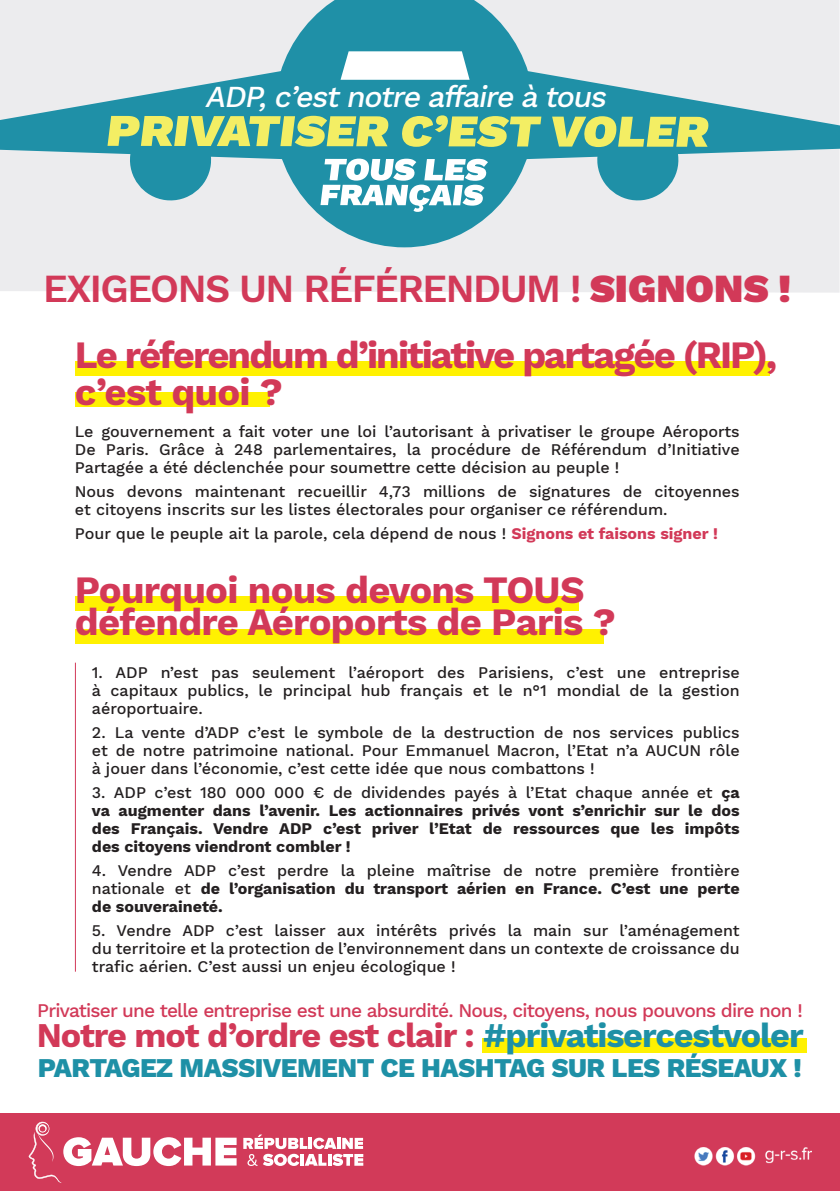
<style>
.page{position:relative;width:840px;height:1191px;background:#fff}
.page>*{position:absolute;margin:0;border:0;box-sizing:border-box;transform-origin:0 0}
.t1{font:600 39.2px "Work Sans";letter-spacing:-.04em;color:#d23958}
.t2{font:700 38px/36.6px "Work Sans";letter-spacing:-.05em;color:#d23958}
.t3{font:700 38px/32px "Work Sans";letter-spacing:-.025em;color:#d23958}
.t4{font:700 34px "Work Sans";letter-spacing:-.03em;color:#d23958}
.t5{font:italic 500 30px "Work Sans";color:#fff}
.t6{font:800 26.6px "Work Sans";letter-spacing:-.02em;color:#1e90a6}
.t7{font:500 19px "Work Sans";letter-spacing:-.04em;color:#d23958}
.t8{font:500 16px/18px "Work Sans";color:#231f20;text-align:justify}
.t9{font:700 16px/18px "Work Sans";color:#231f20;text-align:justify}
.s1{font-weight:900}
.s2{font-weight:700;color:#d23958}
.s3{font-weight:500}
.s4{font-weight:700}
.s5{color:#1e90a6}
</style>
<div class="page">
<div style="left:482px;top:1038px;width:324px;height:15px;background:#fff101"></div>
<div style="left:0;top:0;width:839px;height:293px;background:#ececee"></div>
<svg style="left:274px;top:0;width:260px;height:247px;background:#6db3c2"></svg>
<svg style="left:371px;top:0;width:67px;height:10px"></svg>
<div style="left:75px;top:596px;width:503px;height:15px;background:#fff101"></div>
<div style="left:75px;top:361px;width:693px;height:15px;background:#fff101"></div>
<div style="left:75px;top:629px;width:528px;height:15px;background:#fff101"></div>
<div style="left:75px;top:392px;width:194px;height:15px;background:#fff101"></div>
<div style="left:0;top:1113px;width:839px;height:78px;background:#d23a59"></div>
<svg style="left:243px;top:1134px;width:120px;height:32px"></svg>
<svg style="left:28px;top:1121px;width:208px;height:62px"></svg>
<img style="left:694px;top:1147px;width:117px;height:19px">
<svg style="left:0;top:51px;width:839px;height:161px;background:#94c5c4"></svg>
<hr style="left:75px;top:662px;width:1px;height:309px;background:#d23a59">
<h3 class="t5" style="left:205px;top:79px;width:409px">ADP,c’estnotre affaire àtous</h3>
<h1 class="t1" style="left:43px;top:266px;width:749px">EXIGEONS UN RÉFÉRENDUM ! <span class="s1">SIGNONS !</span></h1>
<h2 class="t2" style="left:75px;top:339px;width:703px">Le réferendum d’initiative partagée (RIP), c’est quoi ?</h2>
<p class="t8" style="left:75px;top:423px;width:666px">Le gouvernement a fait voter une loi l’autorisant à privatiser le groupe Aéroports De Paris. Grâce à 248 parlementaires, la procédure de Référendum d’Initiative Partagée a été déclenchée pour soumettre cette décision au peuple !</p>
<p class="t8" style="left:75px;top:483px;width:666px">Nous devons maintenant recueillir 4,73 millions de signatures de citoyennes et citoyens inscrits sur les listes électorales pour organiser ce référendum.</p>
<p class="t8" style="left:75px;top:525px;width:644px">Pour que le peuple ait la parole, cela dépend de nous ! <span class="s2">Signons et faisons signer !</span></p>
<h2 class="t3" style="left:75px;top:576px;width:542px">Pourquoi nous devons TOUS défendre Aéroports de Paris ?</h2>
<p class="t8" style="left:92px;top:664px;width:649px">1. ADP n’est pas seulement l’aéroport des Parisiens, c’est une entreprise à capitaux publics, le principal hub français et le n°1 mondial de la gestion aéroportuaire.</p>
<p class="t8" style="left:92px;top:724px;width:649px">2. La vente d’ADP c’est le symbole de la destruction de nos services publics et de notre patrimoine national. Pour Emmanuel Macron, l’Etat n’a AUCUN rôle à jouer dans l’économie, c’est cette idée que nous combattons !</p>
<p class="t9" style="left:92px;top:784px;width:649px"><span class="s3">3. ADP c’est 180 000 000 € de dividendes payés à l’Etat chaque année et</span> ça va augmenter dans l’avenir. Les actionnaires privés vont s’enrichir sur le dos des Français. Vendre ADP c’est priver l’Etat de ressources que les impôts des citoyens viendront combler !</p>
<p class="t8" style="left:92px;top:862px;width:649px">4. Vendre ADP c’est perdre la pleine maîtrise de notre première frontière nationale et <span class="s4">de l’organisation du transport aérien en France. C’est une perte de souveraineté.</span></p>
<p class="t8" style="left:92px;top:922px;width:649px">5. Vendre ADP c’est laisser aux intérêts privés la main sur l’aménagement du territoire et la protection de l’environnement dans un contexte de croissance du trafic aérien. C’est aussi un enjeu écologique !</p>
<p class="t7" style="left:37px;top:999px;width:766px">Privatiser une telle entreprise est une absurdité. Nous, citoyens, nous pouvons dire non !</p>
<h3 class="t4" style="left:37px;top:1015px;width:767px">Notre mot d’ordre est clair : <span class="s5">#privatisercestvoler</span></h3>
<h3 class="t6" style="left:38px;top:1052px;width:765px">PARTAGEZ MASSIVEMENT CE HASHTAG SUR LES RÉSEAUX !</h3>
</div>
